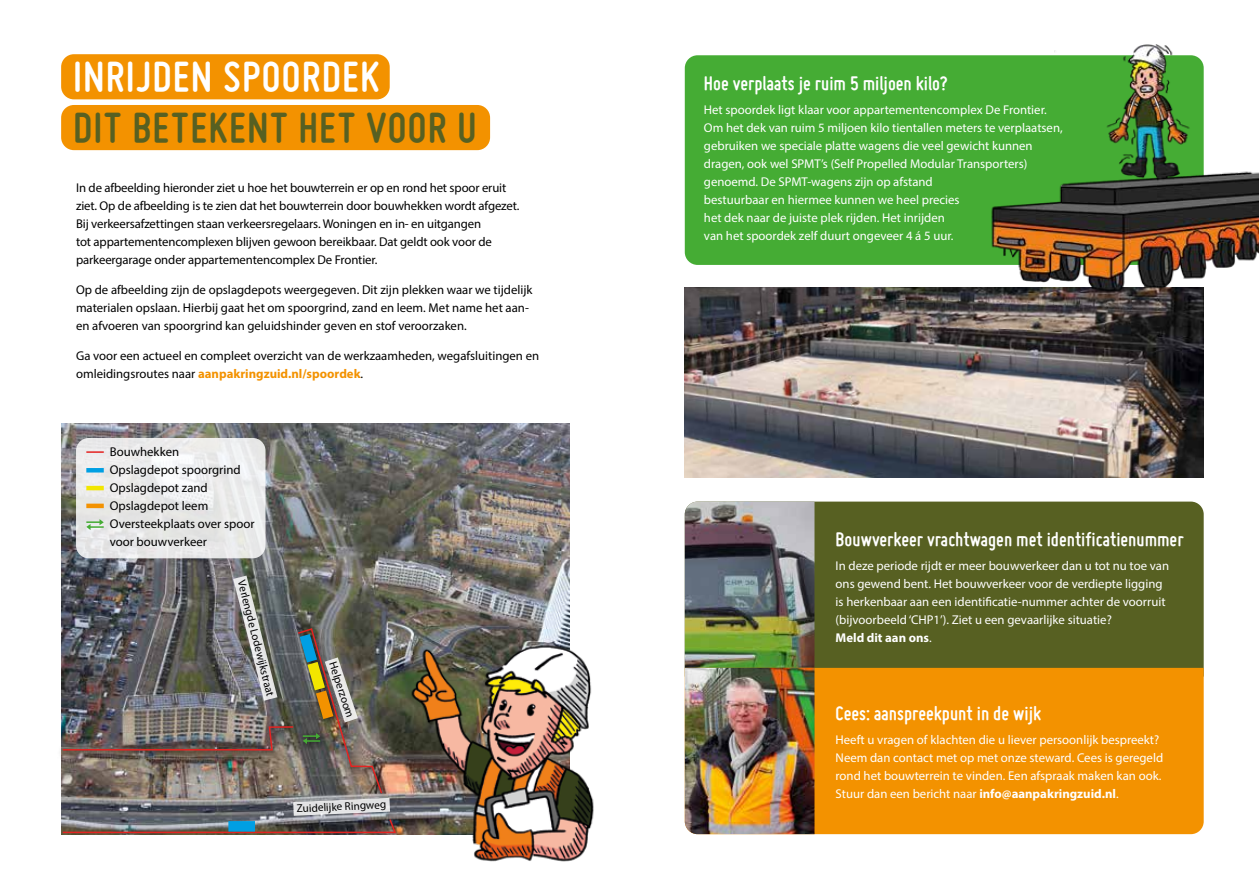
<style>
.page{position:relative;width:1259px;height:893px;background:#fff}
.page>*{position:absolute;margin:0;border:0;box-sizing:border-box;transform-origin:0 0}
.t1{font:700 45px "Miso";letter-spacing:.035em;color:#576022}
.t2{font:700 45px "Miso";letter-spacing:.03em;color:#fff}
.t3{font:700 21px "Miso";color:#fff}
.t4{font:12.75px/18px "Myriad Pro";color:#fff}
.t5{font:12.75px/18px "Myriad Pro";letter-spacing:-.005em;color:#000}
.t6{font:11.25px "Myriad Pro";color:#000}
.s1{font-weight:700;color:#f39200}
.s2{font-weight:700}
</style>
<div class="page">
<img style="left:61px;top:424px;width:509px;height:411px">
<div style="left:61px;top:54px;width:329px;height:45px;background:#f39200;border-radius:13px"></div>
<div style="left:61px;top:105px;width:429px;height:45px;background:#f39200;border-radius:13px"></div>
<img style="left:403px;top:640px;width:191px;height:222px">
<div style="left:685px;top:55px;width:518px;height:210px;background:#45ac34;border-radius:13px"></div>
<div style="left:814px;top:502px;width:389px;height:166px;background:#576022"></div>
<img style="left:685px;top:502px;width:129px;height:166px">
<img style="left:685px;top:668px;width:518px;height:166px">
<img style="left:685px;top:287px;width:518px;height:190px">
<img style="left:987px;top:44px;width:272px;height:250px">
<svg style="left:76px;top:438px;width:189px;height:120px;fill:#e9e9ea"></svg>
<svg style="left:86px;top:451px;width:18px;height:2px"></svg>
<hr style="left:86px;top:468px;width:18px;height:4px;background:#009fe3">
<hr style="left:86px;top:486px;width:18px;height:4px;background:#f2e600">
<hr style="left:86px;top:504px;width:18px;height:4px;background:#f39200">
<svg style="left:86px;top:519px;width:18px;height:11px"></svg>
<img style="left:61px;top:576px;width:336px;height:258px">
<div style="left:228px;top:821px;width:27px;height:11px;background:#009fe3"></div>
<h1 class="t2" style="left:73px;top:52px;width:307px">INRIJDEN SPOORDEK</h1>
<h1 class="t1" style="left:73px;top:103px;width:405px">DIT BETEKENT HET VOOR U</h1>
<p class="t5" style="left:76px;top:179px;width:445px">In de afbeelding hieronder ziet u hoe het bouwterrein er op en rond het spoor eruit ziet. Op de afbeelding is te zien dat het bouwterrein door bouwhekken wordt afgezet.<br>Bij verkeersafzettingen staan verkeersregelaars. Woningen en in- en uitgangen<br>tot appartementencomplexen blijven gewoon bereikbaar. Dat geldt ook voor de parkeergarage onder appartementencomplex De Frontier.</p>
<p class="t5" style="left:76px;top:281px;width:458px">Op de afbeelding zijn de opslagdepots weergegeven. Dit zijn plekken waar we tijdelijk materialen opslaan. Hierbij gaat het om spoorgrind, zand en leem. Met name het aan&shy;en afvoeren van spoorgrind kan geluidshinder geven en stof veroorzaken.</p>
<p class="t5" style="left:76px;top:347px;width:465px">Ga voor een actueel en compleet overzicht van de werkzaamheden, wegafsluitingen en omleidingsroutes naar <span class="s1">aanpakringzuid.nl/spoordek</span>.</p>
<p class="t5" style="left:110px;top:443px;width:146px">Bouwhekken<br>Opslagdepot spoorgrind<br>Opslagdepot zand<br>Opslagdepot leem<br>Oversteekplaats over spoor voor bouwverkeer</p>
<p class="t6" style="left:248px;top:579px;width:121px;rotate:76deg">Verlengde Lodewijkstraat</p>
<p class="t6" style="left:339px;top:660px;width:59px;rotate:72deg">Helperzoom</p>
<p class="t6" style="left:296px;top:802px;width:91px;rotate:-3deg">Zuidelijke Ringweg</p>
<h2 class="t3" style="left:704px;top:71px;width:245px">Hoe verplaats je ruim 5 miljoen kilo?</h2>
<p class="t4" style="left:704px;top:101px;width:360px">Het spoordek ligt klaar voor appartementencomplex De Frontier.<br>Om het dek van ruim 5 miljoen kilo tientallen meters te verplaatsen, gebruiken we speciale platte wagens die veel gewicht kunnen dragen, ook wel SPMT’s (Self Propelled Modular Transporters) genoemd. De SPMT-wagens zijn op afstand<br>bestuurbaar en hiermee kunnen we heel precies<br>het dek naar de juiste plek rijden. Het inrijden<br>van het spoordek zelf duurt ongeveer 4 á 5 uur.</p>
<h2 class="t3" style="left:835px;top:527px;width:349px">Bouwverkeer vrachtwagen met identificatienummer</h2>
<p class="t4" style="left:835px;top:557px;width:335px">In deze periode rijdt er meer bouwverkeer dan u tot nu toe van ons gewend bent. Het bouwverkeer voor de verdiepte ligging is herkenbaar aan een identificatie-nummer achter de voorruit (bijvoorbeeld ‘CHP1’). Ziet u een gevaarlijke situatie?<br><span class="s2">Meld dit aan ons</span>.</p>
<h2 class="t3" style="left:835px;top:701px;width:207px">Cees: aanspreekpunt in de wijk</h2>
<p class="t4" style="left:835px;top:731px;width:329px">Heeft u vragen of klachten die u liever persoonlijk bespreekt?<br>Neem dan contact met op met onze steward. Cees is geregeld rond het bouwterrein te vinden. Een afspraak maken kan ook.<br>Stuur dan een bericht naar <span class="s2">info@aanpakringzuid.nl</span>.</p>
</div>
